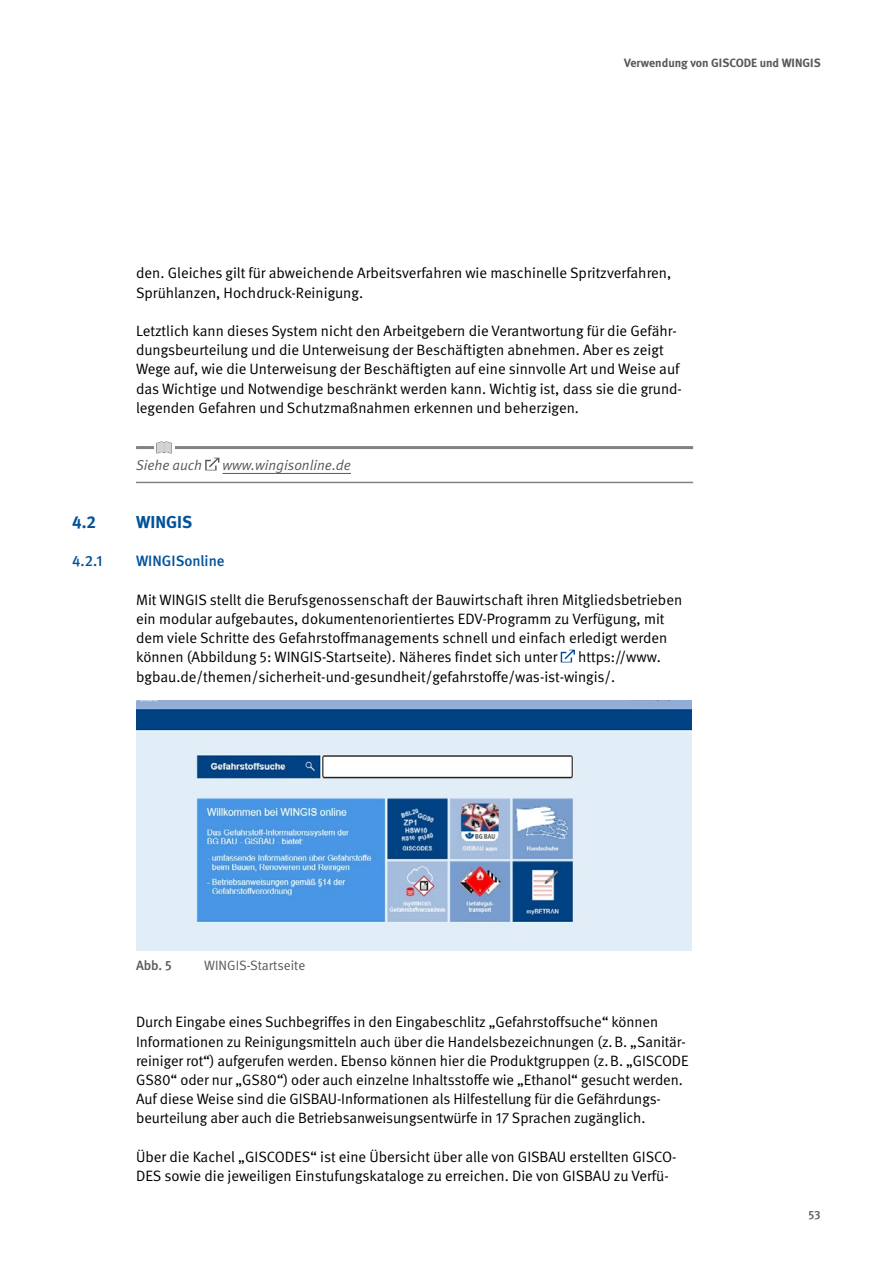
<style>
.page{position:relative;width:893px;height:1263px;background:#fff}
.page>*{position:absolute;margin:0;border:0;box-sizing:border-box;transform-origin:0 0}
.Überschriften_H2{font:700 17.25px "DGUV Meta";color:#00529c}
.Fließtext_FT{font:15px/19.2px "DGUV Meta";letter-spacing:-.005em;color:#000}
.Überschriften_H3{font:500 15px "DGUV Meta";color:#00529c}
.Marginalien_MT{font:italic 14.25px "DGUV Meta";color:#58595b}
.t1{font:13.5px "DGUV Meta";color:#58595b}
.t2{font:500 13.5px "DGUV Meta";color:#58595b}
.t3{font:700 12px "DGUV Meta";color:#58595b}
.t4{font:500 12px "DGUV Meta";color:#58595b}
</style>
<div class="page">
<hr style="left:136px;top:482px;width:557px;height:1px;background:#808285">
<hr style="left:136px;top:446px;width:557px;height:3px;background:#808285">
<hr style="left:222px;top:473px;width:129px;height:1px;background:#58595b">
<svg style="left:205px;top:458px;width:14px;height:12px"></svg>
<svg style="left:561px;top:650px;width:14px;height:12px"></svg>
<div style="left:154px;top:441px;width:20px;height:12px;background:#fff"></div>
<svg style="left:156px;top:441px;width:16px;height:12px"></svg>
<img style="left:136px;top:701px;width:555px;height:249px">
<p class="t3" style="left:624px;top:56px;width:198px">Verwendung von GISCODE und WINGIS</p>
<p class="Fließtext_FT" style="left:136px;top:264px;width:537px">den. Gleiches gilt für abweichende Arbeitsverfahren wie maschinelle Spritzverfahren,<br>Sprühlanzen, Hochdruck-Reinigung.</p>
<p class="Fließtext_FT" style="left:136px;top:322px;width:547px">Letztlich kann dieses System nicht den Arbeitgebern die Verantwortung für die Gefähr&shy;dungsbeurteilung und die Unterweisung der Beschäftigten abnehmen. Aber es zeigt Wege auf, wie die Unterweisung der Beschäftigten auf eine sinnvolle Art und Weise auf das Wichtige und Notwendige beschränkt werden kann. Wichtig ist, dass sie die grund&shy;legenden Gefahren und Schutzmaßnahmen erkennen und beherzigen.</p>
<p class="Marginalien_MT" style="left:136px;top:457px;width:68px">Siehe auch</p>
<p class="Marginalien_MT" style="left:222px;top:457px;width:130px">www.wingisonline.de</p>
<h2 class="Überschriften_H2" style="left:72px;top:512px;width:25px">4.2</h2>
<h2 class="Überschriften_H2" style="left:136px;top:512px;width:58px">WINGIS</h2>
<h3 class="Überschriften_H3" style="left:72px;top:552px;width:32px">4.2.1</h3>
<h3 class="Überschriften_H3" style="left:136px;top:552px;width:90px">WINGISonline</h3>
<p class="Fließtext_FT" style="left:136px;top:590px;width:548px">Mit WINGIS stellt die Berufsgenossenschaft der Bauwirtschaft ihren Mitgliedsbetrieben ein modular aufgebautes, dokumentenorientiertes EDV-Programm zu Verfügung, mit dem viele Schritte des Gefahrstoffmanagements schnell und einfach erledigt werden können (Abbildung 5: WINGIS-Startseite). Näheres findet sich unter</p>
<p class="Fließtext_FT" style="left:136px;top:648px;width:526px;text-indent:442px">https://www. bgbau.de/themen/sicherheit-und-gesundheit/gefahrstoffe/was-ist-wingis/.</p>
<p class="t2" style="left:136px;top:957px;width:37px">Abb. 5</p>
<p class="t1" style="left:204px;top:957px;width:103px">WINGIS-Startseite</p>
<p class="Fließtext_FT" style="left:136px;top:1013px;width:554px">Durch Eingabe eines Suchbegriffes in den Eingabeschlitz „Gefahrstoffsuche“ können Informationen zu Reinigungsmitteln auch über die Handelsbezeichnungen (z.B. „Sanitär-- reiniger rot“) aufgerufen werden. Ebenso können hier die Produktgruppen (z.B. „GISCODE GS80“ oder nur „GS80“) oder auch einzelne Inhaltsstoffe wie „Ethanol“ gesucht werden.<br>Auf diese Weise sind die GISBAU-Informationen als Hilfestellung für die Gefährdungs&shy;beurteilung aber auch die Betriebsanweisungsentwürfe in 17 Sprachen zugänglich.</p>
<p class="Fließtext_FT" style="left:136px;top:1147px;width:542px">Über die Kachel „GISCODES“ ist eine Übersicht über alle von GISBAU erstellten GISCO-<br>DES sowie die jeweiligen Einstufungskataloge zu erreichen. Die von GISBAU zu Verfü-</p>
<p class="t4" style="left:808px;top:1208px;width:14px">53</p>
</div>
